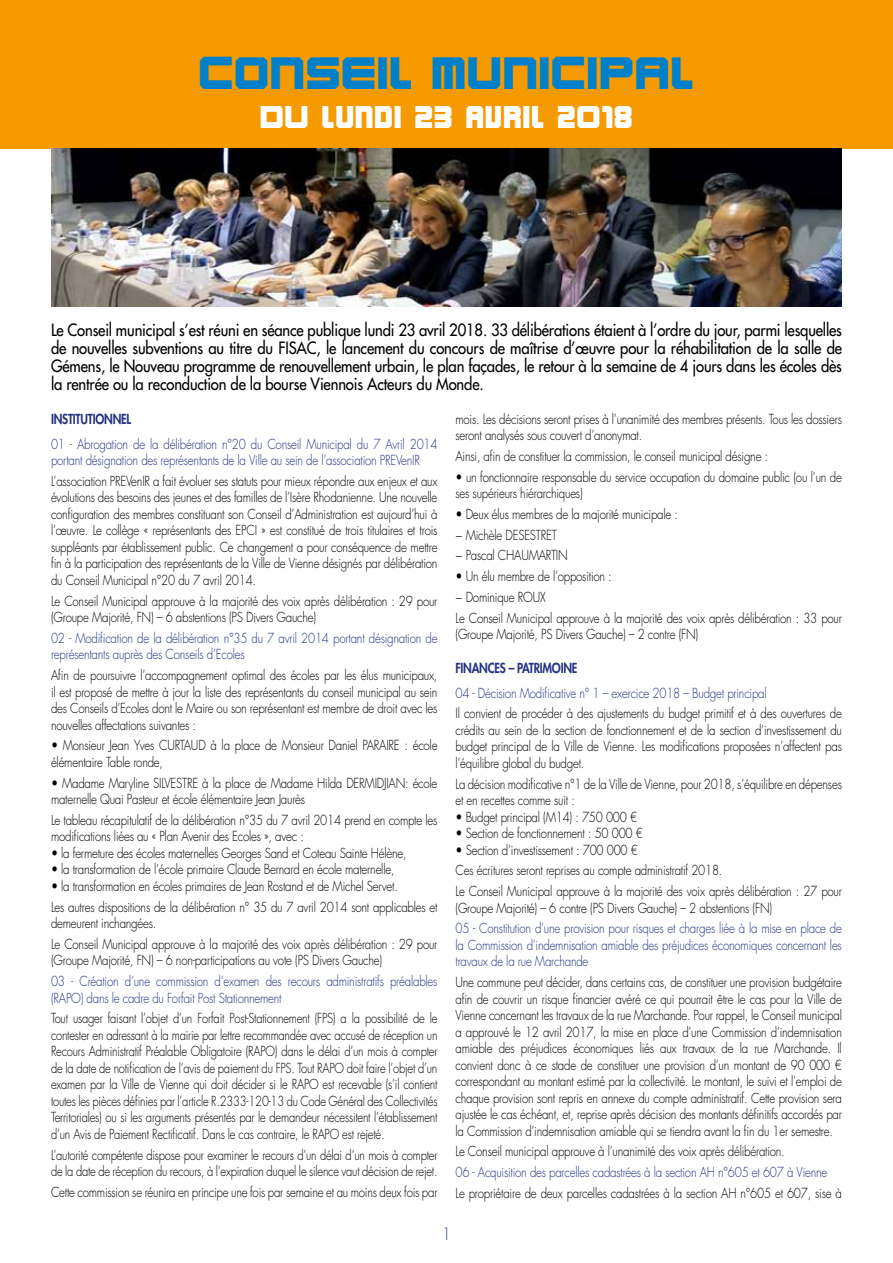
<style>
.page{position:relative;width:893px;height:1263px;background:#fff}
.page>*{position:absolute;margin:0;border:0;box-sizing:border-box;transform-origin:0 0}
.t1{font:900 39px "Karnivore";color:#0080c8}
.t2{font:900 27px "Karnivore";color:#fff}
.t3{font:500 16.5px/18px "Futura Std";letter-spacing:-.01em;color:#000;text-align:justify;scale:.9 1}
.t4{font:300 16.5px "Futura Std";color:#253483;scale:.85 1}
.t5{font:300 13.5px/16.5px "Futura Std";letter-spacing:-.02em;color:#000;scale:.85 1}
.t6{font:300 13.5px/16.5px "Futura Std";letter-spacing:-.02em;color:#000;text-align:justify;scale:.83 1}
.t7{font:300 13.5px/16.5px "Futura Std";letter-spacing:-.02em;color:#253483;scale:.85 1}
.t8{font:800 13.5px "Futura Std";letter-spacing:-.02em;color:#253483;scale:.85 1}
</style>
<div class="page">
<div style="left:0;top:0;width:893px;height:148px;background:#f59a00"></div>
<img style="left:51px;top:148px;width:791px;height:158px">
<h1 class="t1" style="left:198px;top:43px;width:498px">CONSEIL MUNICIPAL</h1>
<h2 class="t2" style="left:259px;top:96px;width:375px">DU LUNDI 23 AVRIL 2O18</h2>
<p class="t3" style="left:51px;top:321px;width:880px">Le Conseil municipal s’est réuni en séance publique lundi 23 avril 2018. 33 délibérations étaient à l’ordre du jour, parmi lesquelles de nouvelles subventions au titre du FISAC, le lancement du concours de maîtrise d’œuvre pour la réhabilitation de la salle de Gémens, le Nouveau programme de renouvellement urbain, le plan façades, le retour à la semaine de 4 jours dans les écoles dès la rentrée ou la reconduction de la bourse Viennois Acteurs du Monde.</p>
<p class="t8" style="left:51px;top:410px;width:96px">INSTITUTIONNEL</p>
<p class="t7" style="left:51px;top:436px;width:456px">01 - Abrogation de la délibération n°20 du Conseil Municipal du 7 Avril 2014 portant désignation des représentants de la Ville au sein de l’association PREVenIR</p>
<p class="t5" style="left:51px;top:473px;width:456px;text-align:justify">L’association PREVenIR a fait évoluer ses statuts pour mieux répondre aux enjeux et aux évolutions des besoins des jeunes et des familles de l’Isère Rhodanienne. Une nouvelle configuration des membres constituant son Conseil d’Administration est aujourd’hui à l’œuvre. Le collège « représentants des EPCI » est constitué de trois titulaires et trois suppléants par établissement public. Ce changement a pour conséquence de mettre fin à la participation des représentants de la Ville de Vienne désignés par délibération du Conseil Municipal n°20 du 7 avril 2014.</p>
<p class="t5" style="left:51px;top:593px;width:456px">Le Conseil Municipal approuve à la majorité des voix après délibération : 29 pour (Groupe Majorité, FN) – 6 abstentions (PS Divers Gauche)</p>
<p class="t7" style="left:51px;top:630px;width:456px">02 - Modification de la délibération n°35 du 7 avril 2014 portant désignation de représentants auprès des Conseils d’Ecoles</p>
<p class="t5" style="left:51px;top:667px;width:456px;text-align:justify">Afin de poursuivre l’accompagnement optimal des écoles par les élus municipaux, il est proposé de mettre à jour la liste des représentants du conseil municipal au sein des Conseils d’Ecoles dont le Maire ou son représentant est membre de droit avec les nouvelles affectations suivantes :</p>
<p class="t5" style="left:51px;top:738px;width:456px">• Monsieur Jean Yves CURTAUD à la place de Monsieur Daniel PARAIRE : école élémentaire Table ronde,</p>
<p class="t5" style="left:51px;top:775px;width:456px">• Madame Maryline SILVESTRE à la place de Madame Hilda DERMIDJIAN: école maternelle Quai Pasteur et école élémentaire Jean Jaurès</p>
<p class="t5" style="left:51px;top:812px;width:456px">Le tableau récapitulatif de la délibération n°35 du 7 avril 2014 prend en compte les modifications liées au « Plan Avenir des Ecoles », avec :</p>
<p class="t5" style="left:51px;top:845px;width:420px">• la fermeture des écoles maternelles Georges Sand et Coteau Sainte Hélène,</p>
<p class="t5" style="left:51px;top:862px;width:406px">• la transformation de l’école primaire Claude Bernard en école maternelle,</p>
<p class="t5" style="left:51px;top:876px;width:456px;line-height:20.7px">• la transformation en écoles primaires de Jean Rostand et de Michel Servet.<br>Les autres dispositions de la délibération n° 35 du 7 avril 2014 sont applicables et</p>
<p class="t5" style="left:51px;top:913px;width:456px;line-height:20.7px">demeurent inchangées.<br>Le Conseil Municipal approuve à la majorité des voix après délibération : 29 pour</p>
<p class="t5" style="left:51px;top:953px;width:391px">(Groupe Majorité, FN) – 6 non-participations au vote (PS Divers Gauche)</p>
<p class="t7" style="left:51px;top:973px;width:456px">03 - Création d’une commission d’examen des recours administratifs préalables (RAPO) dans le cadre du Forfait Post Stationnement</p>
<p class="t6" style="left:51px;top:1011px;width:467px">Tout usager faisant l’objet d’un Forfait Post-Stationnement (FPS) a la possibilité de le contester en adressant à la mairie par lettre recommandée avec accusé de réception un Recours Administratif Préalable Obligatoire (RAPO) dans le délai d’un mois à compter de la date de notification de l’avis de paiement du FPS. Tout RAPO doit faire l’objet d’un examen par la Ville de Vienne qui doit décider si le RAPO est recevable (s’il contient toutes les pièces définies par l’article R.2333-120-13 du Code Général des Collectivités Territoriales) ou si les arguments présentés par le demandeur nécessitent l’établissement d’un Avis de Paiement Rectificatif. Dans le cas contraire, le RAPO est rejeté.</p>
<p class="t6" style="left:51px;top:1147px;width:467px">L’autorité compétente dispose pour examiner le recours d’un délai d’un mois à compter de la date de réception du recours, à l’expiration duquel le silence vaut décision de rejet.</p>
<p class="t5" style="left:51px;top:1184px;width:456px">Cette commission se réunira en principe une fois par semaine et au moins deux fois par</p>
<p class="t5" style="left:455px;top:411px;width:456px">mois. Les décisions seront prises à l’unanimité des membres présents. Tous les dossiers seront analysés sous couvert d’anonymat.</p>
<p class="t5" style="left:455px;top:448px;width:369px">Ainsi, afin de constituer la commission, le conseil municipal désigne :</p>
<p class="t5" style="left:455px;top:469px;width:456px">• un fonctionnaire responsable du service occupation du domaine public (ou l’un de ses supérieurs hiérarchiques)</p>
<p class="t5" style="left:455px;top:504px;width:263px;line-height:20.7px">• Deux élus membres de la majorité municipale : − Michèle DESESTRET<br>− Pascal CHAUMARTIN</p>
<p class="t5" style="left:455px;top:566px;width:456px;line-height:20.7px">• Un élu membre de l’opposition :<br>− Dominique ROUX<br>Le Conseil Municipal approuve à la majorité des voix après délibération : 33 pour</p>
<p class="t5" style="left:455px;top:626px;width:287px">(Groupe Majorité, PS Divers Gauche) – 2 contre (FN)</p>
<p class="t8" style="left:455px;top:659px;width:145px">FINANCES – PATRIMOINE</p>
<p class="t7" style="left:455px;top:685px;width:368px">04 - Décision Modificative n° 1 – exercice 2018 – Budget principal</p>
<p class="t5" style="left:455px;top:706px;width:456px;text-align:justify">Il convient de procéder à des ajustements du budget primitif et à des ouvertures de crédits au sein de la section de fonctionnement et de la section d’investissement du budget principal de la Ville de Vienne. Les modifications proposées n’affectent pas l’équilibre global du budget.</p>
<p class="t5" style="left:455px;top:776px;width:456px">La décision modificative n°1 de la Ville de Vienne, pour 2018, s’équilibre en dépenses et en recettes comme suit :</p>
<p class="t5" style="left:455px;top:809px;width:215px">• Budget principal (M14) : 750 000 €</p>
<p class="t5" style="left:455px;top:825px;width:222px">• Section de fonctionnement : 50 000 €</p>
<p class="t5" style="left:455px;top:840px;width:456px;line-height:20.7px">• Section d’investissement : 700 000 €<br>Ces écritures seront reprises au compte administratif 2018.<br>Le Conseil Municipal approuve à la majorité des voix après délibération : 27 pour</p>
<p class="t5" style="left:455px;top:900px;width:374px">(Groupe Majorité) – 6 contre (PS Divers Gauche) – 2 abstentions (FN)</p>
<p class="t7" style="left:455px;top:921px;width:456px;text-align:justify">05 - Constitution d’une provision pour risques et charges liée à la mise en place de la Commission d’indemnisation amiable des préjudices économiques concernant les travaux de la rue Marchande</p>
<p class="t5" style="left:455px;top:974px;width:456px;text-align:justify">Une commune peut décider, dans certains cas, de constituer une provision budgétaire afin de couvrir un risque financier avéré ce qui pourrait être le cas pour la Ville de Vienne concernant les travaux de la rue Marchande. Pour rappel, le Conseil municipal a approuvé le 12 avril 2017, la mise en place d’une Commission d’indemnisation amiable des préjudices économiques liés aux travaux de la rue Marchande. Il convient donc à ce stade de constituer une provision d’un montant de 90 000 € correspondant au montant estimé par la collectivité. Le montant, le suivi et l’emploi de chaque provision sont repris en annexe du compte administratif. Cette provision sera ajustée le cas échéant, et, reprise après décision des montants définitifs accordés par la Commission d’indemnisation amiable qui se tiendra avant la fin du 1er semestre.</p>
<p class="t5" style="left:455px;top:1143px;width:389px">Le Conseil municipal approuve à l’unanimité des voix après délibération.</p>
<p class="t7" style="left:455px;top:1164px;width:439px">06 - Acquisition des parcelles cadastrées à la section AH n°605 et 607 à Vienne</p>
<p class="t5" style="left:455px;top:1185px;width:456px">Le propriétaire de deux parcelles cadastrées à la section AH n°605 et 607, sise à</p>
<p class="t4" style="left:442px;top:1224px;width:12px">1</p>
</div>
